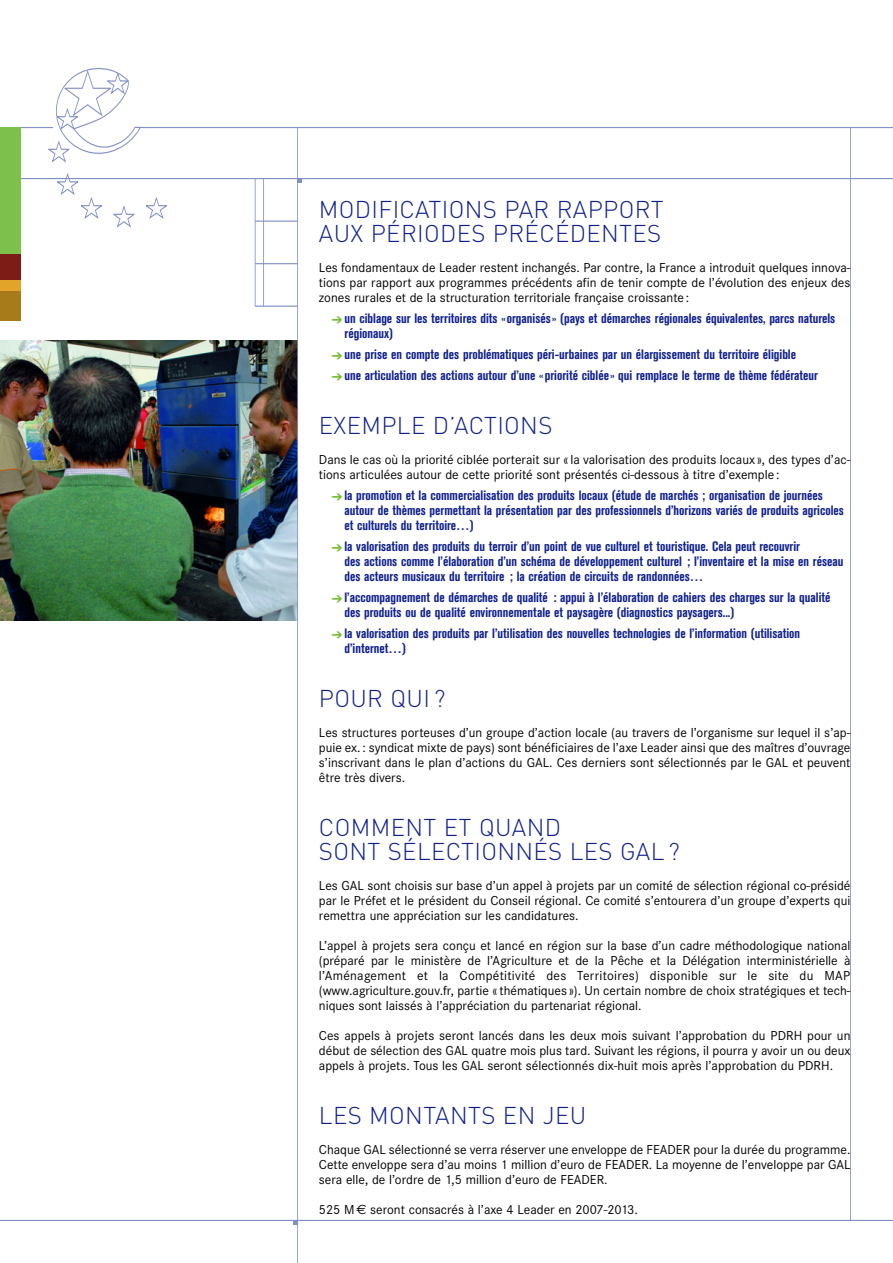
<style>
.page{position:relative;width:893px;height:1263px;background:#fff}
.page>*{position:absolute;margin:0;border:0;box-sizing:border-box;transform-origin:0 0}
.t1{font:300 24px/24px "DIN";letter-spacing:.015em;color:#10218b}
.t2{font:13.5px/15px "Corporate S";color:#000;text-align:justify}
.t3{font:700 condensed 13.5px/15px "Akzidenz Grotesk BE";color:#10218b}
.s1{color:#74be2c}
.s2{font-family:"Euro Sans"}
</style>
<div class="page">
<img style="left:0;top:340px;width:297px;height:280px">
<hr style="left:297px;top:128px;width:1px;height:1135px;background:#838fc7">
<hr style="left:850px;top:128px;width:1px;height:1092px;background:#838fc7">
<hr style="left:0;top:178px;width:893px;height:1px;background:#838fc7">
<hr style="left:0;top:127px;width:893px;height:1px;background:#838fc7">
<hr style="left:0;top:1220px;width:298px;height:1px;background:#838fc7">
<hr style="left:298px;top:1220px;width:595px;height:1px;background:#838fc7">
<svg style="left:298px;top:179px;width:4px;height:4px"></svg>
<svg style="left:293px;top:1221px;width:4px;height:4px"></svg>
<div style="left:0;top:128px;width:21px;height:130px;background:#7dc14c"></div>
<div style="left:0;top:254px;width:21px;height:29px;background:#7d1c17"></div>
<div style="left:0;top:280px;width:21px;height:14px;background:#e2a52a"></div>
<div style="left:0;top:291px;width:21px;height:29px;background:#a77b1a"></div>
<hr style="left:255px;top:221px;width:43px;height:1px;background:#838fc7">
<hr style="left:255px;top:263px;width:43px;height:1px;background:#838fc7">
<hr style="left:255px;top:306px;width:43px;height:1px;background:#838fc7">
<hr style="left:255px;top:179px;width:1px;height:127px;background:#838fc7">
<hr style="left:263px;top:179px;width:1px;height:127px;background:#838fc7">
<svg style="left:48px;top:68px;width:93px;height:94px"></svg>
<svg style="left:57px;top:174px;width:45px;height:44px"></svg>
<svg style="left:113px;top:206px;width:22px;height:21px"></svg>
<svg style="left:146px;top:198px;width:21px;height:20px"></svg>
<h1 class="t1" style="left:319px;top:198px;width:346px">MODIFICATIONS PAR RAPPORT<br>AUX PÉRIODES PRÉCÉDENTES</h1>
<p class="t2" style="left:319px;top:260px;width:533px">Les fondamentaux de Leader restent inchangés. Par contre, la France a introduit quelques innova&shy;tions par rapport aux programmes précédents afin de tenir compte de l’évolution des enjeux des zones rurales et de la structuration territoriale française croissante :</p>
<p class="t3" style="left:344px;top:312px;width:492px;text-indent:-13px"><span class="s1">➔</span> un ciblage sur les territoires dits «organisés» (pays et démarches régionales équivalentes, parcs naturels régionaux)</p>
<p class="t3" style="left:332px;top:348px;width:466px"><span class="s1">➔</span> une prise en compte des problématiques péri-urbaines par un élargissement du territoire éligible</p>
<p class="t3" style="left:332px;top:369px;width:488px"><span class="s1">➔</span> une articulation des actions autour d’une «priorité ciblée» qui remplace le terme de thème fédérateur</p>
<h1 class="t1" style="left:319px;top:414px;width:235px">EXEMPLE D’ACTIONS</h1>
<p class="t2" style="left:319px;top:452px;width:533px">Dans le cas où la priorité ciblée porterait sur « la valorisation des produits locaux », des types d’ac&shy;tions articulées autour de cette priorité sont présentés ci-dessous à titre d’exemple :</p>
<p class="t3" style="left:344px;top:489px;width:501px;text-indent:-13px"><span class="s1">➔</span> la promotion et la commercialisation des produits locaux (étude de marchés ; organisation de journées autour de thèmes permettant la présentation par des professionnels d’horizons variés de produits agricoles et culturels du territoire…)</p>
<p class="t3" style="left:344px;top:540px;width:501px;text-indent:-13px"><span class="s1">➔</span> la valorisation des produits du terroir d’un point de vue culturel et touristique. Cela peut recouvrir<br>des actions comme l’élaboration d’un schéma de développement culturel ; l’inventaire et la mise en réseau des acteurs musicaux du territoire ; la création de circuits de randonnées…</p>
<p class="t3" style="left:344px;top:591px;width:488px;text-indent:-13px"><span class="s1">➔</span> l’accompagnement de démarches de qualité : appui à l’élaboration de cahiers des charges sur la qualité des produits ou de qualité environnementale et paysagère (diagnostics paysagers...)</p>
<p class="t3" style="left:344px;top:627px;width:457px;text-indent:-13px"><span class="s1">➔</span> la valorisation des produits par l’utilisation des nouvelles technologies de l’information (utilisation d’internet…)</p>
<h1 class="t1" style="left:319px;top:687px;width:128px">POUR QUI ?</h1>
<p class="t2" style="left:319px;top:725px;width:533px">Les structures porteuses d’un groupe d’action locale (au travers de l’organisme sur lequel il s’ap&shy;puie ex. : syndicat mixte de pays) sont bénéficiaires de l’axe Leader ainsi que des maîtres d’ouvrage s’inscrivant dans le plan d’actions du GAL. Ces derniers sont sélectionnés par le GAL et peuvent être très divers.</p>
<h1 class="t1" style="left:319px;top:816px;width:363px">COMMENT ET QUAND<br>SONT SÉLECTIONNÉS LES GAL ?</h1>
<p class="t2" style="left:319px;top:878px;width:533px">Les GAL sont choisis sur base d’un appel à projets par un comité de sélection régional co-présidé par le Préfet et le président du Conseil régional. Ce comité s’entourera d’un groupe d’experts qui remettra une appréciation sur les candidatures.</p>
<p class="t2" style="left:319px;top:938px;width:533px">L’appel à projets sera conçu et lancé en région sur la base d’un cadre méthodologique national (préparé par le ministère de l’Agriculture et de la Pêche et la Délégation interministérielle à l’Aménagement et la Compétitivité des Territoires) disponible sur le site du MAP (www.agriculture.gouv.fr, partie « thématiques »). Un certain nombre de choix stratégiques et tech&shy;niques sont laissés à l’appréciation du partenariat régional.</p>
<p class="t2" style="left:319px;top:1028px;width:533px">Ces appels à projets seront lancés dans les deux mois suivant l’approbation du PDRH pour un début de sélection des GAL quatre mois plus tard. Suivant les régions, il pourra y avoir un ou deux appels à projets. Tous les GAL seront sélectionnés dix-huit mois après l’approbation du PDRH.</p>
<h1 class="t1" style="left:319px;top:1104px;width:269px">LES MONTANTS EN JEU</h1>
<p class="t2" style="left:319px;top:1142px;width:533px">Chaque GAL sélectionné se verra réserver une enveloppe de FEADER pour la durée du programme.<br>Cette enveloppe sera d’au moins 1 million d’euro de FEADER. La moyenne de l’enveloppe par GAL sera elle, de l’ordre de 1,5 million d’euro de FEADER.</p>
<p class="t2" style="left:319px;top:1202px;width:320px">525 M<span class="s2">€</span> seront consacrés à l’axe 4 Leader en 2007-2013.</p>
</div>
